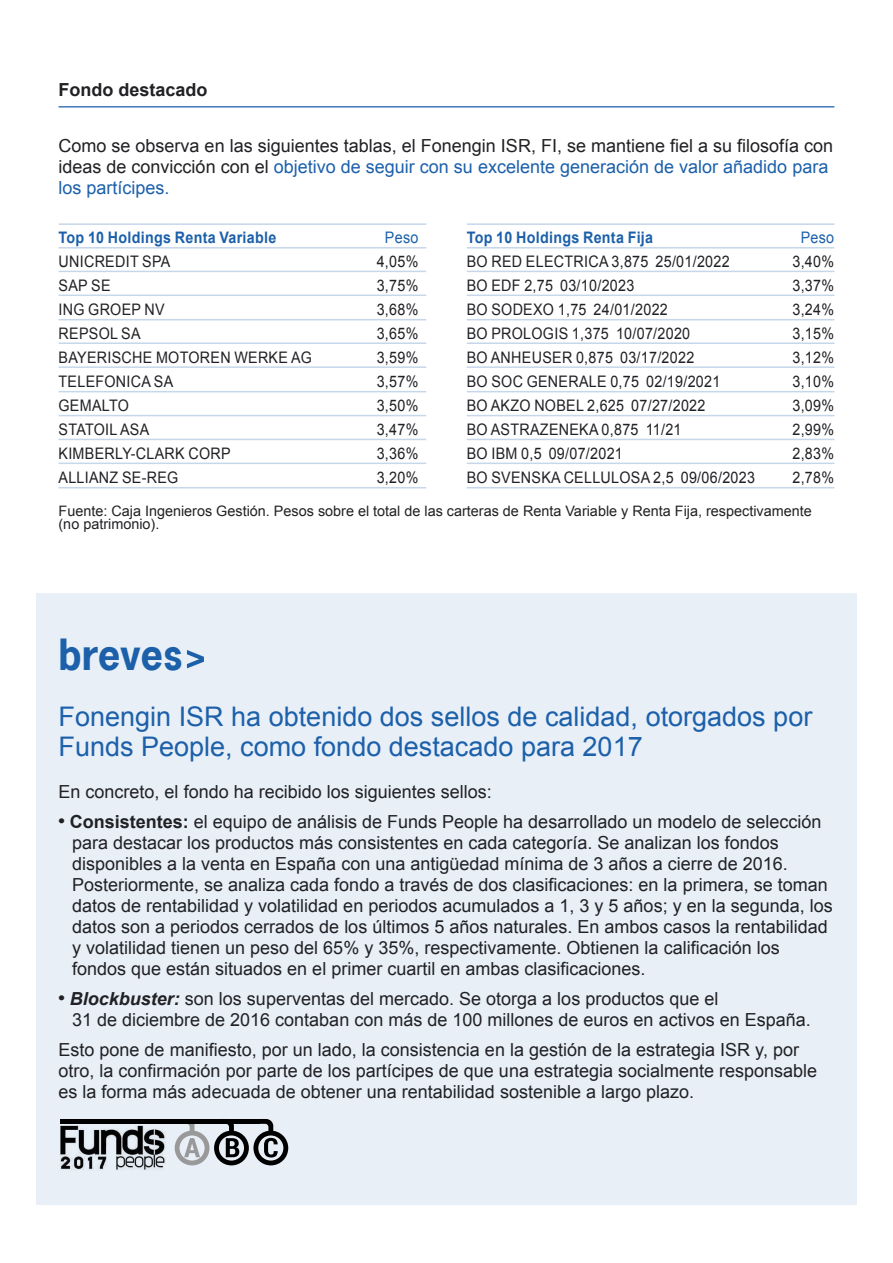
<style>
.page{position:relative;width:893px;height:1263px;background:#fff}
.page>*{position:absolute;margin:0;border:0;box-sizing:border-box;transform-origin:0 0}
.t1{font:700 39.9px "News Gothic LT";color:#1c60aa}
.t2{font:27px/30px "Arial";color:#1c60aa}
.t3{font:18px/21px "Arial";color:#212125}
.t4{font:700 18px "Arial";color:#212125}
.t5{font:15.9px/24px "Arial";letter-spacing:.02em;color:#212125;scale:.9 1}
.t6{font:700 15.9px "Arial";letter-spacing:.02em;color:#1c60aa;scale:.9 1}
.t7{font:15.9px "Arial";letter-spacing:.02em;color:#1c60aa;scale:.9 1}
.t8{font:14.4px/13.5px "Arial";color:#212125}
.s1{color:#1c60aa}
.s2{font-weight:700}
.s3{font-weight:700;font-style:italic}
</style>
<div class="page">
<hr style="left:58px;top:106px;width:776px;height:1px;background:#1c60aa">
<hr style="left:59px;top:271px;width:367px;height:1px;background:#c6d7ea">
<hr style="left:59px;top:295px;width:367px;height:1px;background:#c6d7ea">
<hr style="left:59px;top:247px;width:367px;height:2px;background:#c6d7ea">
<hr style="left:59px;top:223px;width:367px;height:2px;background:#c6d7ea">
<hr style="left:59px;top:319px;width:367px;height:1px;background:#c6d7ea">
<hr style="left:59px;top:342px;width:367px;height:2px;background:#c6d7ea">
<hr style="left:59px;top:366px;width:367px;height:2px;background:#c6d7ea">
<hr style="left:59px;top:391px;width:367px;height:1px;background:#c6d7ea">
<hr style="left:59px;top:415px;width:367px;height:1px;background:#c6d7ea">
<hr style="left:59px;top:439px;width:367px;height:1px;background:#c6d7ea">
<hr style="left:59px;top:463px;width:367px;height:1px;background:#c6d7ea">
<hr style="left:467px;top:271px;width:367px;height:1px;background:#c6d7ea">
<hr style="left:467px;top:295px;width:367px;height:1px;background:#c6d7ea">
<hr style="left:467px;top:223px;width:367px;height:2px;background:#c6d7ea">
<hr style="left:467px;top:247px;width:367px;height:2px;background:#c6d7ea">
<hr style="left:467px;top:319px;width:367px;height:1px;background:#c6d7ea">
<hr style="left:467px;top:342px;width:367px;height:2px;background:#c6d7ea">
<hr style="left:467px;top:366px;width:367px;height:2px;background:#c6d7ea">
<hr style="left:467px;top:391px;width:367px;height:1px;background:#c6d7ea">
<hr style="left:467px;top:415px;width:367px;height:1px;background:#c6d7ea">
<hr style="left:467px;top:439px;width:367px;height:1px;background:#c6d7ea">
<hr style="left:467px;top:463px;width:367px;height:1px;background:#c6d7ea">
<hr style="left:467px;top:487px;width:367px;height:1px;background:#c6d7ea">
<hr style="left:59px;top:487px;width:367px;height:1px;background:#c6d7ea">
<div style="left:36px;top:593px;width:820px;height:612px;background:#e8eff7"></div>
<svg style="left:187px;top:650px;width:17px;height:18px"></svg>
<div style="left:60px;top:1119px;width:200px;height:5px;background:#000"></div>
<svg style="left:175px;top:1119px;width:113px;height:46px"></svg>
<img style="left:60px;top:1125px;width:106px;height:45px">
<p class="t4" style="left:59px;top:78px;width:151px">Fondo destacado</p>
<p class="t3" style="left:58px;top:136px;width:776px">Como se observa en las siguientes tablas, el Fonengin ISR, FI, se mantiene fiel a su filosofía con ideas de convicción con el <span class="s1">objetivo de seguir con su excelente generación de valor añadido para los partícipes.</span></p>
<p class="t7" style="left:800px;top:227px;width:39px">Peso</p>
<p class="t5" style="left:792px;top:249px;width:48px;text-align:justify">3,40% 3,37% 3,24% 3,15% 3,12% 3,10% 3,09% 2,99% 2,83% 2,78%</p>
<p class="t8" style="left:59px;top:504px;width:754px">Fuente: Caja Ingenieros Gestión. Pesos sobre el total de las carteras de Renta Variable y Renta Fija, respectivamente (no patrimonio).</p>
<p class="t7" style="left:385px;top:227px;width:39px">Peso</p>
<p class="t5" style="left:377px;top:249px;width:48px;text-align:justify">4,05% 3,75% 3,68% 3,65% 3,59% 3,57% 3,50% 3,47% 3,36% 3,20%</p>
<p class="t6" style="left:59px;top:227px;width:243px">Top 10 Holdings Renta Variable</p>
<p class="t5" style="left:59px;top:249px;width:283px">UNICREDIT SPA<br>SAP SE<br>ING GROEP NV<br>REPSOL SA<br>BAYERISCHE MOTOREN WERKE AG<br>TELEFONICA SA<br>GEMALTO<br>STATOIL ASA<br>KIMBERLY-CLARK CORP<br>ALLIANZ SE-REG</p>
<p class="t6" style="left:467px;top:227px;width:209px">Top 10 Holdings Renta Fija</p>
<p class="t5" style="left:467px;top:249px;width:322px">BO RED ELECTRICA 3,875 25/01/2022<br>BO EDF 2,75 03/10/2023<br>BO SODEXO 1,75 24/01/2022<br>BO PROLOGIS 1,375 10/07/2020<br>BO ANHEUSER 0,875 03/17/2022<br>BO SOC GENERALE 0,75 02/19/2021<br>BO AKZO NOBEL 2,625 07/27/2022<br>BO ASTRAZENEKA 0,875 11/21<br>BO IBM 0,5 09/07/2021<br>BO SVENSKA CELLULOSA 2,5 09/06/2023</p>
<h1 class="t1" style="left:58px;top:628px;width:126px">breves</h1>
<h2 class="t2" style="left:58px;top:702px;width:755px">Fonengin ISR ha obtenido dos sellos de calidad, otorgados por<br>Funds People, como fondo destacado para 2017</h2>
<p class="t3" style="left:58px;top:781px;width:435px">En concreto, el fondo ha recibido los siguientes sellos:</p>
<p class="t3" style="left:72px;top:811px;width:762px;text-indent:-14px"><span class="s2">• Consistentes:</span> el equipo de análisis de Funds People ha desarrollado un modelo de selección para destacar los productos más consistentes en cada categoría. Se analizan los fondos disponibles a la venta en España con una antigüedad mínima de 3 años a cierre de 2016.<br>Posteriormente, se analiza cada fondo a través de dos clasificaciones: en la primera, se toman datos de rentabilidad y volatilidad en periodos acumulados a 1, 3 y 5 años; y en la segunda, los datos son a periodos cerrados de los últimos 5 años naturales. En ambos casos la rentabilidad y volatilidad tienen un peso del 65% y 35%, respectivamente. Obtienen la calificación los fondos que están situados en el primer cuartil en ambas clasificaciones.</p>
<p class="t3" style="left:72px;top:988px;width:740px;text-indent:-14px"><span class="s2">•</span> <span class="s3">Blockbuster:</span> son los superventas del mercado. Se otorga a los productos que el<br>31 de diciembre de 2016 contaban con más de 100 millones de euros en activos en España.</p>
<p class="t3" style="left:58px;top:1039px;width:760px">Esto pone de manifiesto, por un lado, la consistencia en la gestión de la estrategia ISR y, por otro, la confirmación por parte de los partícipes de que una estrategia socialmente responsable es la forma más adecuada de obtener una rentabilidad sostenible a largo plazo.</p>
</div>
